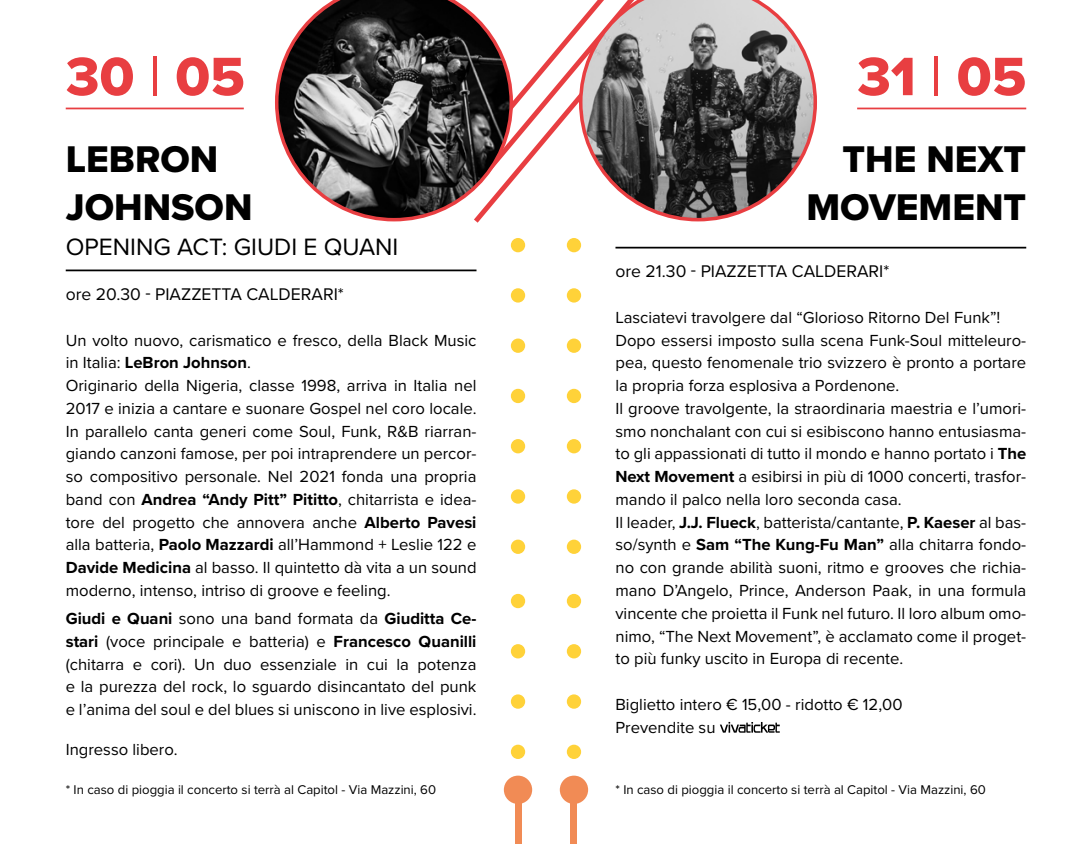
<style>
.page{position:relative;width:1092px;height:844px;background:#fff}
.page>*{position:absolute;margin:0;border:0;box-sizing:border-box;transform-origin:0 0}
.t1{font:56px "Proxima Nova Extrabld";color:#e83e41}
.t2{font:38.5px/47.2px "Proxima Nova Extrabld";color:#000;text-align:right}
.t3{font:24.5px "Proxima Nova";color:#000}
.t4{font:17.5px "Proxima Nova";color:#000}
.t5{font:16.62px/22.8px "Proxima Nova";color:#000}
.t6{font:13.12px "Proxima Nova";color:#000}
.s1{font-family:"Proxima Nova";font-weight:500}
.s2{font-weight:700}
</style>
<div class="page">
<svg style="left:513px;top:22px;width:66px;height:159px"></svg>
<svg style="left:720px;top:721px;width:59px;height:11px"></svg>
<hr style="left:857px;top:108px;width:169px;height:1px;background:#e83e41">
<hr style="left:66px;top:108px;width:178px;height:1px;background:#e83e41">
<hr style="left:66px;top:269px;width:410px;height:2px;background:#000">
<hr style="left:615px;top:247px;width:411px;height:1px;background:#000">
<svg style="left:579px;top:0;width:238px;height:221px"></svg>
<svg style="left:275px;top:0;width:238px;height:221px"></svg>
<div style="left:559px;top:775px;width:29px;height:28px;background:#f18b55;border-radius:50%"></div>
<div style="left:570px;top:798px;width:7px;height:45px;background:#f18b55"></div>
<div style="left:566px;top:744px;width:15px;height:14px;background:#ffd239;border-radius:50%"></div>
<div style="left:566px;top:694px;width:15px;height:14px;background:#ffd239;border-radius:50%"></div>
<div style="left:566px;top:644px;width:15px;height:14px;background:#ffd239;border-radius:50%"></div>
<div style="left:566px;top:593px;width:15px;height:15px;background:#ffd239;border-radius:50%"></div>
<div style="left:566px;top:539px;width:15px;height:14px;background:#ffd239;border-radius:50%"></div>
<div style="left:566px;top:489px;width:15px;height:14px;background:#ffd239;border-radius:50%"></div>
<div style="left:566px;top:439px;width:15px;height:14px;background:#ffd239;border-radius:50%"></div>
<div style="left:566px;top:388px;width:15px;height:15px;background:#ffd239;border-radius:50%"></div>
<div style="left:566px;top:338px;width:15px;height:15px;background:#ffd239;border-radius:50%"></div>
<div style="left:566px;top:288px;width:15px;height:14px;background:#ffd239;border-radius:50%"></div>
<div style="left:566px;top:238px;width:15px;height:14px;background:#ffd239;border-radius:50%"></div>
<div style="left:504px;top:775px;width:28px;height:28px;background:#f18b55;border-radius:50%"></div>
<div style="left:515px;top:798px;width:6px;height:45px;background:#f18b55"></div>
<div style="left:511px;top:744px;width:14px;height:14px;background:#ffd239;border-radius:50%"></div>
<div style="left:511px;top:694px;width:14px;height:14px;background:#ffd239;border-radius:50%"></div>
<div style="left:511px;top:644px;width:14px;height:14px;background:#ffd239;border-radius:50%"></div>
<div style="left:511px;top:593px;width:14px;height:15px;background:#ffd239;border-radius:50%"></div>
<div style="left:511px;top:539px;width:14px;height:14px;background:#ffd239;border-radius:50%"></div>
<div style="left:511px;top:489px;width:14px;height:14px;background:#ffd239;border-radius:50%"></div>
<div style="left:511px;top:439px;width:14px;height:14px;background:#ffd239;border-radius:50%"></div>
<div style="left:511px;top:388px;width:14px;height:15px;background:#ffd239;border-radius:50%"></div>
<div style="left:511px;top:338px;width:14px;height:15px;background:#ffd239;border-radius:50%"></div>
<div style="left:511px;top:288px;width:14px;height:14px;background:#ffd239;border-radius:50%"></div>
<div style="left:511px;top:238px;width:14px;height:14px;background:#ffd239;border-radius:50%"></div>
<h1 class="t1" style="left:66px;top:35px;width:180px">30 <span class="s1">|</span> 05</h1>
<h1 class="t1" style="left:857px;top:35px;width:171px">31 <span class="s1">|</span> 05</h1>
<h2 class="t2" style="left:66px;top:135px;width:188px;text-align:left">LEBRON<br>JOHNSON</h2>
<h3 class="t3" style="left:66px;top:228px;width:334px">OPENING ACT: GIUDI E QUANI</h3>
<p class="t4" style="left:66px;top:281px;width:279px">ore 20.30 - PIAZZETTA CALDERARI*</p>
<p class="t5" style="left:66px;top:328px;width:412px">Un volto nuovo, carismatico e fresco, della Black Music in Italia: <span class="s2">LeBron Johnson</span>.<br>Originario della Nigeria, classe 1998, arriva in Italia nel 2017 e inizia a cantare e suonare Gospel nel coro locale.<br>In parallelo canta generi come Soul, Funk, R&amp;B riarran&shy;giando canzoni famose, per poi intraprendere un percor&shy;so compositivo personale. Nel 2021 fonda una propria band con <span class="s2">Andrea “Andy Pitt” Pititto</span>, chitarrista e idea&shy;tore del progetto che annovera anche <span class="s2">Alberto Pavesi </span>alla batteria, <span class="s2">Paolo Mazzardi</span> all’Hammond + Leslie 122 e <span class="s2">Davide Medicina</span> al basso. Il quintetto dà vita a un sound moderno, intenso, intriso di groove e feeling.</p>
<p class="t5" style="left:66px;top:606px;width:412px;text-align:justify"><span class="s2">Giudi e Quani</span> sono una band formata da <span class="s2">Giuditta Ce&shy;stari</span> (voce principale e batteria) e <span class="s2">Francesco Quanilli </span>(chitarra e cori). Un duo essenziale in cui la potenza e la purezza del rock, lo sguardo disincantato del punk e l’anima del soul e del blues si uniscono in live esplosivi.</p>
<p class="t5" style="left:66px;top:737px;width:113px">Ingresso libero.</p>
<h2 class="t2" style="left:806px;top:135px;width:221px">THE NEXT<br>MOVEMENT</h2>
<p class="t4" style="left:615px;top:258px;width:275px">ore 21.30 - PIAZZETTA CALDERARI*</p>
<p class="t5" style="left:615px;top:305px;width:412px">Lasciatevi travolgere dal “Glorioso Ritorno Del Funk”!<br>Dopo essersi imposto sulla scena Funk-Soul mitteleuro&shy;pea, questo fenomenale trio svizzero è pronto a portare la propria forza esplosiva a Pordenone.<br>Il groove travolgente, la straordinaria maestria e l’umori&shy;smo nonchalant con cui si esibiscono hanno entusiasma&shy;to gli appassionati di tutto il mondo e hanno portato i <span class="s2">The Next Movement</span> a esibirsi in più di 1000 concerti, trasfor&shy;mando il palco nella loro seconda casa.<br>Il leader, <span class="s2">J.J. Flueck</span>, batterista/cantante, <span class="s2">P. Kaeser</span> al bas&shy;so/synth e <span class="s2">Sam “The Kung-Fu Man”</span> alla chitarra fondo&shy;no con grande abilità suoni, ritmo e grooves che richia&shy;mano D’Angelo, Prince, Anderson Paak, in una formula vincente che proietta il Funk nel futuro. Il loro album omo&shy;nimo, “The Next Movement”, è acclamato come il proget&shy;to più funky uscito in Europa di recente.</p>
<p class="t5" style="left:615px;top:692px;width:288px">Biglietto intero € 15,00 - ridotto € 12,00<br>Prevendite su</p>
<p class="t6" style="left:66px;top:779px;width:372px">* In caso di pioggia il concerto si terrà al Capitol - Via Mazzini, 60</p>
<p class="t6" style="left:615px;top:779px;width:372px">* In caso di pioggia il concerto si terrà al Capitol - Via Mazzini, 60</p>
</div>
